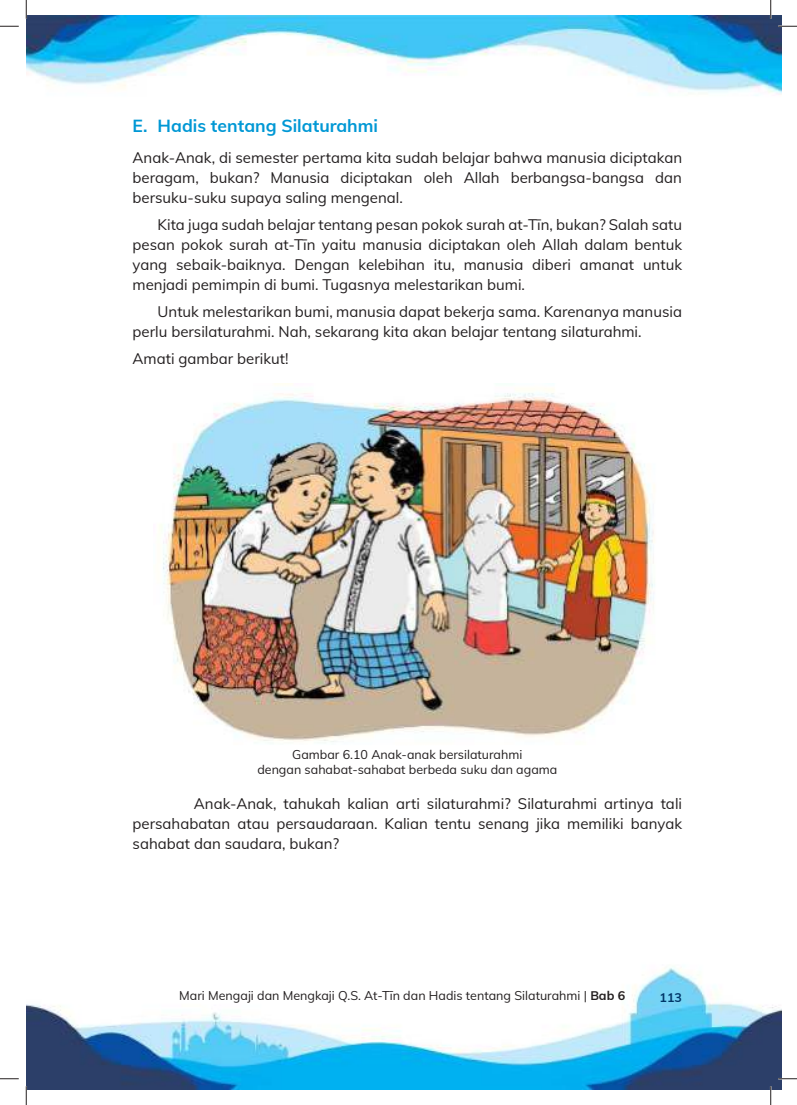
<style>
.page{position:relative;width:797px;height:1105px;background:#fff}
.page>*{position:absolute;margin:0;border:0;box-sizing:border-box;transform-origin:0 0}
.t1{font:700 17.5px "Mulish";color:#0098d5}
.t2{font:15px/20px "Mulish";color:#231f20;text-align:justify}
.t3{font:12.5px/15px "Mulish";color:#231f20;text-align:center}
.t4{font:700 12.5px "Mulish";color:#013668}
.s1{font-weight:700}
</style>
<div class="page">
<img style="left:26px;top:967px;width:755px;height:122px">
<img style="left:26px;top:16px;width:755px;height:80px">
<img style="left:159px;top:383px;width:496px;height:359px">
<svg style="left:0;top:25px;width:19px;height:2px"></svg>
<svg style="left:778px;top:25px;width:19px;height:2px"></svg>
<svg style="left:0;top:1078px;width:19px;height:1px"></svg>
<svg style="left:778px;top:1078px;width:19px;height:1px"></svg>
<svg style="left:25px;top:0;width:2px;height:19px"></svg>
<svg style="left:25px;top:1086px;width:2px;height:19px"></svg>
<svg style="left:770px;top:0;width:1px;height:19px"></svg>
<svg style="left:770px;top:1086px;width:1px;height:19px"></svg>
<p class="t1" style="left:133px;top:119px;width:247px">E. Hadis tentang Silaturahmi</p>
<p class="t2" style="left:133px;top:149px;width:551px">Anak-Anak, di semester pertama kita sudah belajar bahwa manusia diciptakan beragam, bukan? Manusia diciptakan oleh Allah berbangsa-bangsa dan bersuku-suku supaya saling mengenal.</p>
<p class="t2" style="left:133px;top:214px;width:551px;text-indent:25px">Kita juga sudah belajar tentang pesan pokok surah at-Tīn, bukan? Salah satu pesan pokok surah at-Tīn yaitu manusia diciptakan oleh Allah dalam bentuk yang sebaik-baiknya. Dengan kelebihan itu, manusia diberi amanat untuk menjadi pemimpin di bumi. Tugasnya melestarikan bumi.</p>
<p class="t2" style="left:133px;top:303px;width:551px;text-indent:25px">Untuk melestarikan bumi, manusia dapat bekerja sama. Karenanya manusia perlu bersilaturahmi. Nah, sekarang kita akan belajar tentang silaturahmi.</p>
<p class="t2" style="left:133px;top:350px;width:157px">Amati gambar berikut!</p>
<p class="t3" style="left:257px;top:749px;width:301px">Gambar 6.10 Anak-anak bersilaturahmi<br>dengan sahabat-sahabat berbeda suku dan agama</p>
<p class="t2" style="left:133px;top:795px;width:551px;text-indent:61px">Anak-Anak, tahukah kalian arti silaturahmi? Silaturahmi artinya tali persahabatan atau persaudaraan. Kalian tentu senang jika memiliki banyak sahabat dan saudara, bukan?</p>
<p class="t3" style="left:179px;top:987px;width:447px">Mari Mengaji dan Mengkaji Q.S. At-Tīn dan Hadis tentang Silaturahmi | <span class="s1">Bab 6</span></p>
<p class="t4" style="left:659px;top:993px;width:24px">113</p>
</div>
